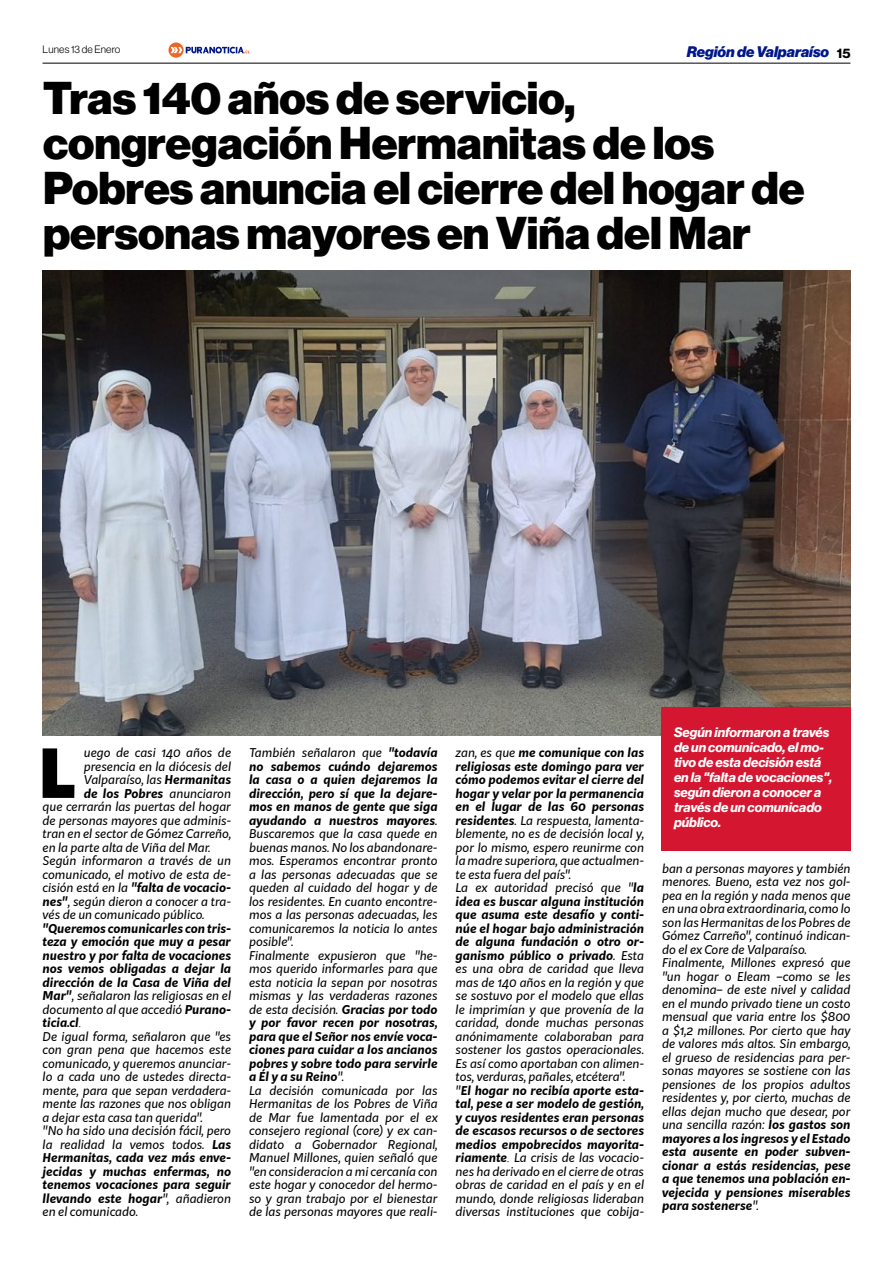
<style>
.page{position:relative;width:893px;height:1263px;background:#fff}
.page>*{position:absolute;margin:0;border:0;box-sizing:border-box;transform-origin:0 0}
.t1{font:900 66.3px "Kit Sans";color:#000}
.t2{font:900 45px/45px "Neue Haas Display";color:#000}
.t3{font:italic 900 15px "Neue Haas Display";color:#00178a}
.t4{font:italic 700 13.5px/15px "Neue Haas Display";color:#fff}
.t5{font:italic 12px/13.5px "Kit Sans";color:#000}
.t6{font:italic 700 12px "Kit Sans";color:#000}
.t7{font:10.5px "N Haas Grotesk DS Pro 45 Lt";letter-spacing:.02em;color:#000}
.s1{font-family:"N Haas Grotesk DS Pro 75 Bd";font-weight:400;font-style:normal;font-size:13.5px;color:#000}
.s2{font-weight:700}
.s3{font-weight:400}
.s4{font-family:"Times New Roman"}
</style>
<div class="page">
<hr style="left:43px;top:63px;width:807px;height:1px;background:#000">
<svg style="left:168px;top:43px;width:82px;height:15px"></svg>
<img style="left:43px;top:270px;width:807px;height:466px">
<div style="left:661px;top:707px;width:189px;height:143px;background:#d41630"></div>
<p class="t7" style="left:43px;top:44px;width:79px">Lunes 13 de Enero</p>
<p class="t3" style="left:687px;top:43px;width:165px">Región de Valparaíso <span class="s1">15</span></p>
<h2 class="t2" style="left:43px;top:77px;width:763px">Tras 140 años de servicio, congregación Hermanitas de los<br>Pobres anuncia el cierre del hogar de personas mayores en Viña del Mar</h2>
<h1 class="t1" style="left:39px;top:713px;width:39px">L</h1>
<p class="t5" style="left:84px;top:745px;width:149px">uego de casi 140 años de</p>
<p class="t5" style="left:84px;top:759px;width:149px">presencia en la diócesis del</p>
<p class="t5" style="left:84px;top:772px;width:149px">Valparaíso, las <span class="s2">Hermanitas</span></p>
<p class="t6" style="left:84px;top:783px;width:149px">de los Pobres <span class="s3">anunciaron</span></p>
<p class="t5" style="left:43px;top:799px;width:190px">que cerrarán las puertas del hogar</p>
<p class="t5" style="left:43px;top:813px;width:190px">de personas mayores que adminis-</p>
<p class="t5" style="left:43px;top:826px;width:190px">tran en el sector de Gómez Carreño,</p>
<p class="t5" style="left:43px;top:840px;width:170px">en la parte alta de Viña del Mar.</p>
<p class="t5" style="left:43px;top:853px;width:190px">Según informaron a través de un</p>
<p class="t5" style="left:43px;top:867px;width:190px">comunicado, el motivo de esta de-</p>
<p class="t6" style="left:43px;top:878px;width:190px"><span class="s3">cisión está en la</span> "falta de vocacio-</p>
<p class="t5" style="left:43px;top:894px;width:190px"><span class="s2">nes"</span>, según dieron a conocer a tra-</p>
<p class="t5" style="left:43px;top:907px;width:163px">vés de un comunicado público.</p>
<p class="t5" style="left:43px;top:921px;width:190px"><span class="s2">"Queremos comunicarles con tris&shy;teza y emoción que muy a pesar nuestro y por falta de vocaciones nos vemos obligadas a dejar la dirección de la Casa de Viña del<br>Mar"</span>, señalaron las religiosas en el documento al que accedió <span class="s2">Purano&shy;ticia.cl</span><span class="s4">.<br></span>De igual forma, señalaron que "es con gran pena que hacemos este comunicado, y queremos anunciar&shy;lo a cada uno de ustedes directa&shy;mente, para que sepan verdadera&shy;mente las razones que nos obligan a dejar esta casa tan querida".<br>"No ha sido una decisión fácil, pero la realidad la vemos todos. <span class="s2">Las<br>Hermanitas, cada vez más enve&shy;jecidas y muchas enfermas, no tenemos vocaciones para seguir llevando este hogar</span>", añadieron en el comunicado.</p>
<p class="t5" style="left:249px;top:745px;width:190px">También señalaron que <span class="s2">"todavía no sabemos cuándo dejaremos la casa o a quien dejaremos la dirección, pero sí que la dejare&shy;mos en manos de gente que siga ayudando a nuestros mayores</span>.<br>Buscaremos que la casa quede en buenas manos. No los abandonare&shy;mos. Esperamos encontrar pronto a las personas adecuadas que se queden al cuidado del hogar y de los residentes. En cuanto encontre&shy;mos a las personas adecuadas, les comunicaremos la noticia lo antes posible".<br>Finalmente expusieron que "he&shy;mos querido informarles para que esta noticia la sepan por nosotras mismas y las verdaderas razones de esta decisión. <span class="s2">Gracias por todo y por favor recen por nosotras, para que el Señor nos envíe voca&shy;ciones para cuidar a los ancianos pobres y sobre todo para servirle a Él y a su Reino</span>".<br>La decisión comunicada por las<br>Hermanitas de los Pobres de Viña de Mar fue lamentada por el ex consejero regional (core) y ex can&shy;didato a Gobernador Regional,<br>Manuel Millones, quien señaló que "en consideracion a mi cercanía con este hogar y conocedor del hermo&shy;so y gran trabajo por el bienestar de las personas mayores que reali-</p>
<p class="t5" style="left:456px;top:745px;width:190px">zan, es que <span class="s2">me comunique con las religiosas este domingo para ver cómo podemos evitar el cierre del hogar y velar por la permanencia en el lugar de las 60 personas residentes</span>. La respuesta, lamenta&shy;blemente, no es de decisión local y, por lo mismo, espero reunirme con la madre superiora, que actualmen&shy;te esta fuera del país".<br>La ex autoridad precisó que "<span class="s2">la idea es buscar alguna institución que asuma este desafío y conti&shy;núe el hogar bajo administración de alguna fundación o otro or&shy;ganismo público o privado</span>. Esta es una obra de caridad que lleva mas de 140 años en la región y que se sostuvo por el modelo que ellas le imprimían y que provenía de la caridad, donde muchas personas anónimamente colaboraban para sostener los gastos operacionales.<br>Es así como aportaban con alimen&shy;tos, verduras, pañales, etcétera".<br>"<span class="s2">El hogar no recibía aporte esta&shy;tal, pese a ser modelo de gestión, y cuyos residentes eran personas de escasos recursos o de sectores medios empobrecidos mayorita&shy;riamente</span><span class="s4">.</span> La crisis de las vocacio&shy;nes ha derivado en el cierre de otras obras de caridad en el país y en el mundo, donde religiosas lideraban diversas instituciones que cobija-</p>
<p class="t4" style="left:674px;top:725px;width:160px">Según informaron a través de un comunicado, el mo&shy;tivo de esta decisión está en la "falta de vocaciones", según dieron a conocer a través de un comunicado público.</p>
<p class="t5" style="left:662px;top:861px;width:190px">ban a personas mayores y también menores. Bueno, esta vez nos gol&shy;pea en la región y nada menos que en una obra extraordinaria, como lo son las Hermanitas de los Pobres de<br>Gómez Carreño", continuó indican&shy;do el ex Core de Valparaíso.<br>Finalmente, Millones expresó que "un hogar o Eleam –como se les denomina– de este nivel y calidad en el mundo privado tiene un costo mensual que varia entre los $800 a $1,2 millones. Por cierto que hay de valores más altos. Sin embargo, el grueso de residencias para per&shy;sonas mayores se sostiene con las pensiones de los propios adultos residentes y, por cierto, muchas de ellas dejan mucho que desear, por una sencilla razón: <span class="s2">los gastos son mayores a los ingresos y el Estado esta ausente en poder subven&shy;cionar a estás residencias, pese a que tenemos una población en&shy;vejecida y pensiones miserables para sostenerse</span>".</p>
</div>
